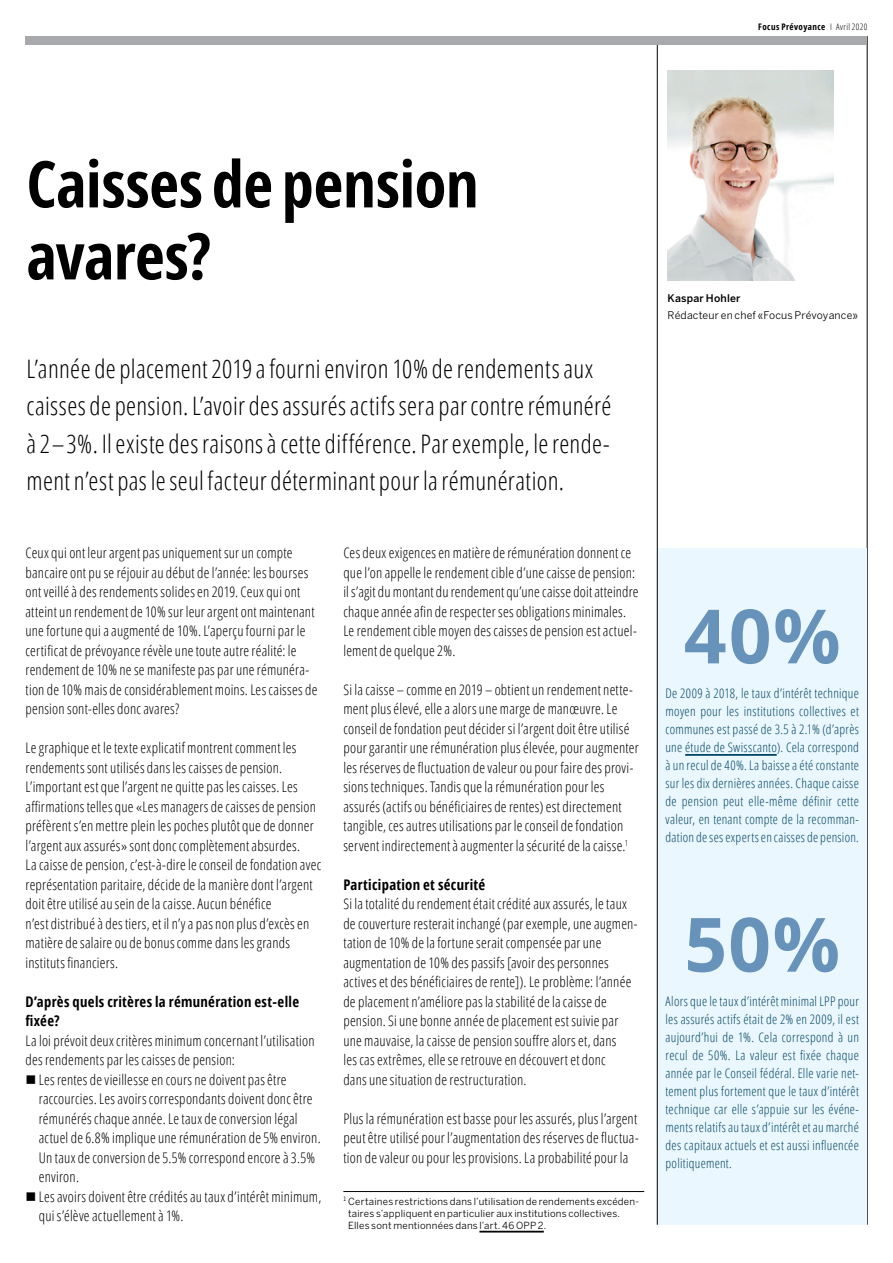
<style>
.page{position:relative;width:893px;height:1263px;background:#fff}
.page>*{position:absolute;margin:0;border:0;box-sizing:border-box;transform-origin:0 0}
._40_Kasten_Lauftext{font:700 75px "Open Sans";color:#6793ba}
.t1{font:700 64.5px/72px "Open Sans Condensed";letter-spacing:-.005em;color:#000}
.t2{font:300 25.5px/37.5px "Open Sans Condensed";letter-spacing:.01em;color:#000}
.t3{font:300 14.7px/19.5px "Open Sans Condensed";letter-spacing:.015em;color:#000}
._40_Kasten_Lauftext-2{font:300 13.2px/18px "Open Sans Condensed";letter-spacing:.02em;color:#034663;text-align:justify}
.t4{font:10.5px/16.5px "Benton Sans";letter-spacing:.015em;color:#000}
._01_Autor_Funktion_7{font:9.75px/12px "Benton Sans";letter-spacing:.02em;color:#000}
.t5{font:700 9px "Open Sans Condensed";letter-spacing:.045em;color:#000}
.s1{font-weight:300}
.s2{font-weight:700}
.s3{font-weight:500}
</style>
<div class="page">
<hr style="left:867px;top:36px;width:1px;height:1189px;background:#000">
<div style="left:26px;top:36px;width:841px;height:9px;background:#a7a9ac"></div>
<img style="left:668px;top:70px;width:165px;height:211px">
<div style="left:658px;top:549px;width:209px;height:676px;background:#eaf7fe"></div>
<hr style="left:685px;top:754px;width:92px;height:2px;background:#034663">
<hr style="left:343px;top:1191px;width:301px;height:1px;background:#000">
<hr style="left:479px;top:1231px;width:65px;height:1px;background:#000">
<hr style="left:657px;top:45px;width:1px;height:1180px;background:#000">
<p class="t5" style="left:758px;top:21px;width:111px">Focus Prévoyance <span class="s1">I Avril 2020</span></p>
<p class="t1" style="left:27px;top:146px;width:453px">Caisses de pension avares?</p>
<p class="t2" style="left:27px;top:349px;width:586px">L’année de placement 2019 a fourni environ 10% de rendements aux caisses de pension. L’avoir des assurés actifs sera par contre rémunéré à 2–3%. Il existe des raisons à cette différence. Par exemple, le rende&shy;ment n’est pas le seul facteur déterminant pour la rémunération.</p>
<p class="t3" style="left:26px;top:543px;width:293px">Ceux qui ont leur argent pas uniquement sur un compte bancaire ont pu se réjouir au début de l’année: les bourses ont veillé à des rendements solides en 2019. Ceux qui ont atteint un rendement de 10% sur leur argent ont maintenant une fortune qui a augmenté de 10%. L’aperçu fourni par le certificat de prévoyance révèle une toute autre réalité: le rendement de 10% ne se manifeste pas par une rémunéra&shy;tion de 10% mais de considérablement moins. Les caisses de pension sont-elles donc avares?</p>
<p class="t3" style="left:26px;top:738px;width:297px">Le graphique et le texte explicatif montrent comment les rendements sont utilisés dans les caisses de pension.<br>L’important est que l’argent ne quitte pas les caisses. Les affirmations telles que «Les managers de caisses de pension préfèrent s’en mettre plein les poches plutôt que de donner l’argent aux assurés» sont donc complètement absurdes.<br>La caisse de pension, c’est-à-dire le conseil de fondation avec représentation paritaire, décide de la manière dont l’argent doit être utilisé au sein de la caisse. Aucun bénéfice<br>n’est distribué à des tiers, et il n’y a pas non plus d’excès en matière de salaire ou de bonus comme dans les grands instituts financiers.</p>
<p class="t3" style="left:26px;top:991px;width:291px"><span class="s2">D’après quels critères la rémunération est-elle fixée?<br></span>La loi prévoit deux critères minimum concernant l’utilisation des rendements par les caisses de pension:</p>
<p class="t3" style="left:39px;top:1069px;width:283px;text-indent:-13px">■ Les rentes de vieillesse en cours ne doivent pas être raccourcies. Les avoirs correspondants doivent donc être rémunérés chaque année. Le taux de conversion légal actuel de 6.8% implique une rémunération de 5% environ.<br>Un taux de conversion de 5.5% correspond encore à 3.5% environ.</p>
<p class="t3" style="left:39px;top:1186px;width:284px;text-indent:-13px">■ Les avoirs doivent être crédités au taux d’intérêt minimum, qui s’élève actuellement à 1%.</p>
<p class="t3" style="left:343px;top:543px;width:297px">Ces deux exigences en matière de rémunération donnent ce que l’on appelle le rendement cible d’une caisse de pension: il s’agit du montant du rendement qu’une caisse doit atteindre chaque année afin de respecter ses obligations minimales.<br>Le rendement cible moyen des caisses de pension est actuel&shy;lement de quelque 2%.</p>
<p class="t3" style="left:343px;top:679px;width:297px">Si la caisse – comme en 2019 – obtient un rendement nette&shy;ment plus élevé, elle a alors une marge de manœuvre. Le conseil de fondation peut décider si l’argent doit être utilisé pour garantir une rémunération plus élevée, pour augmenter les réserves de fluctuation de valeur ou pour faire des provi&shy;sions techniques. Tandis que la rémunération pour les assurés (actifs ou bénéficiaires de rentes) est directement tangible, ces autres utilisations par le conseil de fondation servent indirectement à augmenter la sécurité de la caisse.<sup>1</sup></p>
<p class="t3" style="left:343px;top:874px;width:296px"><span class="s2">Participation et sécurité<br></span>Si la totalité du rendement était crédité aux assurés, le taux de couverture resterait inchangé (par exemple, une augmen&shy;tation de 10% de la fortune serait compensée par une augmentation de 10% des passifs [avoir des personnes actives et des bénéficiaires de rente]). Le problème: l’année de placement n’améliore pas la stabilité de la caisse de pension. Si une bonne année de placement est suivie par une mauvaise, la caisse de pension souffre alors et, dans<br>les cas extrêmes, elle se retrouve en découvert et donc<br>dans une situation de restructuration.</p>
<p class="t3" style="left:343px;top:1108px;width:297px;text-align:justify">Plus la rémunération est basse pour les assurés, plus l’argent peut être utilisé pour l’augmentation des réserves de fluctua&shy;tion de valeur ou pour les provisions. La probabilité pour la</p>
<p class="_01_Autor_Funktion_7" style="left:348px;top:1195px;width:292px;text-indent:-5px"><sup>1</sup> Certaines restrictions dans l’utilisation de rendements excéden&shy;taires s’appliquent en particulier aux institutions collectives.<br>Elles sont mentionnées dans l’art. 46 OPP 2.</p>
<p class="t4" style="left:668px;top:290px;width:192px"><span class="s3">Kaspar Hohler<br></span>Rédacteur en chef «Focus Prévoyance»</p>
<p class="_40_Kasten_Lauftext" style="left:684px;top:583px;width:158px">40%</p>
<p class="_40_Kasten_Lauftext-2" style="left:665px;top:684px;width:195px">De 2009 à 2018, le taux d’intérêt technique moyen pour les institutions collectives et communes est passé de 3.5 à 2.1% (d’après une étude de Swisscanto). Cela correspond</p>
<p class="_40_Kasten_Lauftext-2" style="left:665px;top:756px;width:195px">à un recul de 40%. La baisse a été constante sur les dix dernières années. Chaque caisse de pension peut elle-même définir cette valeur, en tenant compte de la recomman&shy;dation de ses experts en caisses de pension.</p>
<p class="_40_Kasten_Lauftext" style="left:684px;top:891px;width:157px">50%</p>
<p class="_40_Kasten_Lauftext-2" style="left:665px;top:992px;width:195px">Alors que le taux d’intérêt minimal LPP pour les assurés actifs était de 2% en 2009, il est aujourd’hui de 1%. Cela correspond à un recul de 50%. La valeur est fixée chaque année par le Conseil fédéral. Elle varie net&shy;tement plus fortement que le taux d’intérêt technique car elle s’appuie sur les événe&shy;ments relatifs au taux d’intérêt et au marché des capitaux actuels et est aussi influencée politiquement.</p>
</div>
